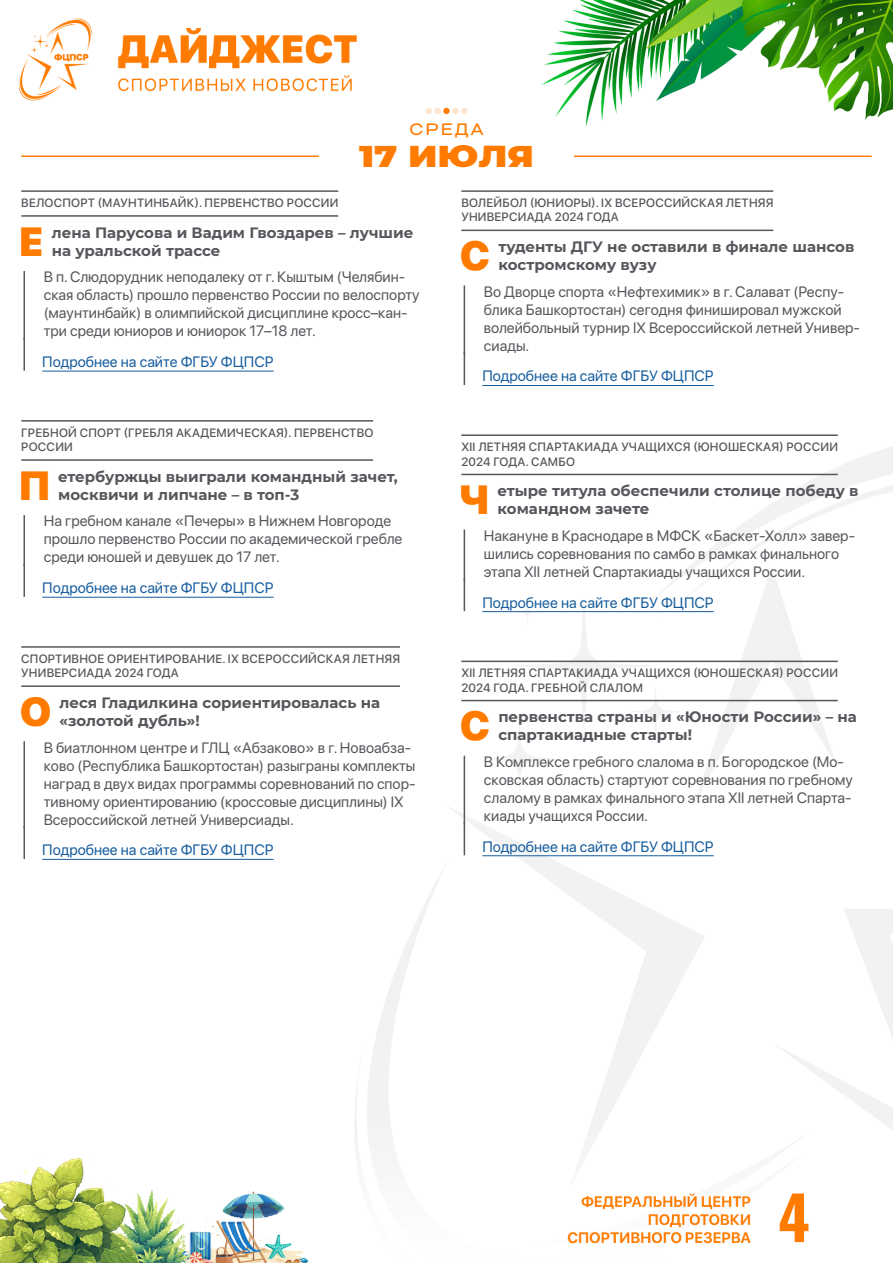
<style>
.page{position:relative;width:893px;height:1263px;background:#fff}
.page>*{position:absolute;margin:0;border:0;box-sizing:border-box;transform-origin:0 0}
.t1{font:700 60px "Oswald";color:#ff7b00}
.Заголовок_1{font:900 40.5px "SF Pro Display";color:#ff7b00}
.t2{font:900 30px "Montserrat";color:#ff7b00;scale:1.2 1}
.t3{font:500 16.5px "Steppe";letter-spacing:.08em;color:#ff7b00;scale:1.09 1}
.Текст{font:15px/18px "SF Pro Display";color:#56575c}
.Заголовок_1-2{font:700 15px/18px "Montserrat";color:#56575c}
.Гиперссылка{font:15px "SF Pro Display";color:#175d9e}
.Подзаголовок{font:italic 500 12px/14.4px "SF Pro Display";letter-spacing:.02em;color:#56575c}
</style>
<div class="page">
<img style="left:0;top:0;width:893px;height:1263px">
<hr style="left:21px;top:156px;width:298px;height:1px;background:#ff7b00">
<hr style="left:574px;top:156px;width:298px;height:1px;background:#ff7b00">
<svg style="left:426px;top:108px;width:6px;height:6px"></svg>
<div style="left:434px;top:108px;width:7px;height:6px;background:#ffe5cd;border-radius:50%"></div>
<div style="left:443px;top:108px;width:7px;height:6px;background:#ff7b00;border-radius:50%"></div>
<svg style="left:452px;top:108px;width:15px;height:6px"></svg>
<hr style="left:21px;top:215px;width:317px;height:2px;background:#56575c">
<hr style="left:21px;top:190px;width:317px;height:2px;background:#56575c">
<hr style="left:24px;top:271px;width:1px;height:69px;background:#56575c">
<hr style="left:24px;top:338px;width:1px;height:33px;background:#56575c">
<hr style="left:42px;top:371px;width:232px;height:1px;background:#175d9e">
<hr style="left:21px;top:459px;width:352px;height:2px;background:#56575c">
<hr style="left:21px;top:420px;width:352px;height:2px;background:#56575c">
<hr style="left:24px;top:515px;width:1px;height:51px;background:#56575c">
<hr style="left:24px;top:564px;width:1px;height:33px;background:#56575c">
<hr style="left:42px;top:597px;width:232px;height:1px;background:#175d9e">
<hr style="left:21px;top:685px;width:379px;height:2px;background:#56575c">
<hr style="left:21px;top:646px;width:379px;height:2px;background:#56575c">
<hr style="left:24px;top:741px;width:1px;height:87px;background:#56575c">
<hr style="left:24px;top:826px;width:1px;height:33px;background:#56575c">
<hr style="left:42px;top:859px;width:232px;height:1px;background:#175d9e">
<hr style="left:461px;top:230px;width:312px;height:1px;background:#56575c">
<hr style="left:461px;top:190px;width:312px;height:2px;background:#56575c">
<hr style="left:464px;top:285px;width:1px;height:69px;background:#56575c">
<hr style="left:464px;top:352px;width:1px;height:33px;background:#56575c">
<hr style="left:482px;top:385px;width:232px;height:1px;background:#175d9e">
<hr style="left:461px;top:474px;width:377px;height:1px;background:#56575c">
<hr style="left:461px;top:434px;width:377px;height:2px;background:#56575c">
<hr style="left:464px;top:529px;width:1px;height:51px;background:#56575c">
<hr style="left:464px;top:578px;width:1px;height:33px;background:#56575c">
<hr style="left:482px;top:611px;width:232px;height:1px;background:#175d9e">
<hr style="left:461px;top:700px;width:377px;height:1px;background:#56575c">
<hr style="left:461px;top:661px;width:377px;height:1px;background:#56575c">
<hr style="left:464px;top:756px;width:1px;height:68px;background:#56575c">
<hr style="left:464px;top:822px;width:1px;height:33px;background:#56575c">
<hr style="left:482px;top:855px;width:232px;height:1px;background:#175d9e">
<p class="t3" style="left:409px;top:119px;width:70px">СРЕДА</p>
<h3 class="t2" style="left:359px;top:134px;width:147px">17 ИЮЛЯ</h3>
<p class="Подзаголовок" style="left:21px;top:195px;width:319px">ВЕЛОСПОРТ (МАУНТИНБАЙК). ПЕРВЕНСТВО РОССИИ</p>
<p class="Заголовок_1" style="left:19px;top:212px;width:26px">Е</p>
<p class="Заголовок_1-2" style="left:52px;top:223px;width:363px">лена Парусова и Вадим Гвоздарев – лучшие на уральской трассе</p>
<p class="Текст" style="left:44px;top:267px;width:377px">В п. Слюдорудник неподалеку от г. Кыштым (Челябин&shy;ская область) прошло первенство России по велоспорту (маунтинбайк) в олимпийской дисциплине кросс–кан&shy;три среди юниоров и юниорок 17–18 лет.</p>
<p class="Гиперссылка" style="left:42px;top:351px;width:233px">Подробнее на сайте ФГБУ ФЦПСР</p>
<p class="Подзаголовок" style="left:21px;top:425px;width:354px">ГРЕБНОЙ СПОРТ (ГРЕБЛЯ АКАДЕМИЧЕСКАЯ). ПЕРВЕНСТВО<br>РОССИИ</p>
<p class="Заголовок_1" style="left:19px;top:456px;width:33px">П</p>
<p class="Заголовок_1-2" style="left:58px;top:467px;width:341px">етербуржцы выиграли командный зачет, москвичи и липчане – в топ-3</p>
<p class="Текст" style="left:44px;top:511px;width:360px">На гребном канале «Печеры» в Нижнем Новгороде прошло первенство России по академической гребле среди юношей и девушек до 17 лет.</p>
<p class="Гиперссылка" style="left:42px;top:577px;width:233px">Подробнее на сайте ФГБУ ФЦПСР</p>
<p class="Подзаголовок" style="left:21px;top:651px;width:380px">СПОРТИВНОЕ ОРИЕНТИРОВАНИЕ. IX ВСЕРОССИЙСКАЯ ЛЕТНЯЯ<br>УНИВЕРСИАДА 2024 ГОДА</p>
<p class="Заголовок_1" style="left:20px;top:682px;width:33px">О</p>
<p class="Заголовок_1-2" style="left:60px;top:693px;width:322px">леся Гладилкина сориентировалась на «золотой дубль»!</p>
<p class="Текст" style="left:44px;top:737px;width:373px">В биатлонном центре и ГЛЦ «Абзаково» в г. Новоабза&shy;ково (Республика Башкортостан) разыграны комплекты наград в двух видах программы соревнований по спор&shy;тивному ориентированию (кроссовые дисциплины) IX Всероссийской летней Универсиады.</p>
<p class="Гиперссылка" style="left:42px;top:839px;width:233px">Подробнее на сайте ФГБУ ФЦПСР</p>
<p class="Подзаголовок" style="left:461px;top:195px;width:314px">ВОЛЕЙБОЛ (ЮНИОРЫ). IX ВСЕРОССИЙСКАЯ ЛЕТНЯЯ<br>УНИВЕРСИАДА 2024 ГОДА</p>
<p class="Заголовок_1" style="left:460px;top:226px;width:32px">С</p>
<p class="Заголовок_1-2" style="left:498px;top:237px;width:358px">туденты ДГУ не оставили в финале шансов костромскому вузу</p>
<p class="Текст" style="left:484px;top:281px;width:378px">Во Дворце спорта «Нефтехимик» в г. Салават (Респу&shy;блика Башкортостан) сегодня финишировал мужской волейбольный турнир IX Всероссийской летней Универ&shy;сиады.</p>
<p class="Гиперссылка" style="left:482px;top:365px;width:233px">Подробнее на сайте ФГБУ ФЦПСР</p>
<p class="Подзаголовок" style="left:461px;top:439px;width:378px">XII ЛЕТНЯЯ СПАРТАКИАДА УЧАЩИХСЯ (ЮНОШЕСКАЯ) РОССИИ<br>2024 ГОДА. САМБО</p>
<p class="Заголовок_1" style="left:460px;top:470px;width:31px">Ч</p>
<p class="Заголовок_1-2" style="left:497px;top:481px;width:363px">етыре титула обеспечили столице победу в командном зачете</p>
<p class="Текст" style="left:484px;top:526px;width:373px">Накануне в Краснодаре в МФСК «Баскет-Холл» завер&shy;шились соревнования по самбо в рамках финального этапа XII летней Спартакиады учащихся России.</p>
<p class="Гиперссылка" style="left:482px;top:591px;width:233px">Подробнее на сайте ФГБУ ФЦПСР</p>
<p class="Подзаголовок" style="left:461px;top:665px;width:378px">XII ЛЕТНЯЯ СПАРТАКИАДА УЧАЩИХСЯ (ЮНОШЕСКАЯ) РОССИИ<br>2024 ГОДА. ГРЕБНОЙ СЛАЛОМ</p>
<p class="Заголовок_1" style="left:460px;top:696px;width:32px">С</p>
<p class="Заголовок_1-2" style="left:498px;top:707px;width:360px">первенства страны и «Юности России» – на спартакиадные старты!</p>
<p class="Текст" style="left:484px;top:752px;width:370px">В Комплексе гребного слалома в п. Богородское (Мо&shy;сковская область) стартуют соревнования по гребному слалому в рамках финального этапа XII летней Спарта&shy;киады учащихся России.</p>
<p class="Гиперссылка" style="left:482px;top:836px;width:233px">Подробнее на сайте ФГБУ ФЦПСР</p>
<h1 class="t1" style="left:778px;top:1186px;width:33px">4</h1>
</div>
